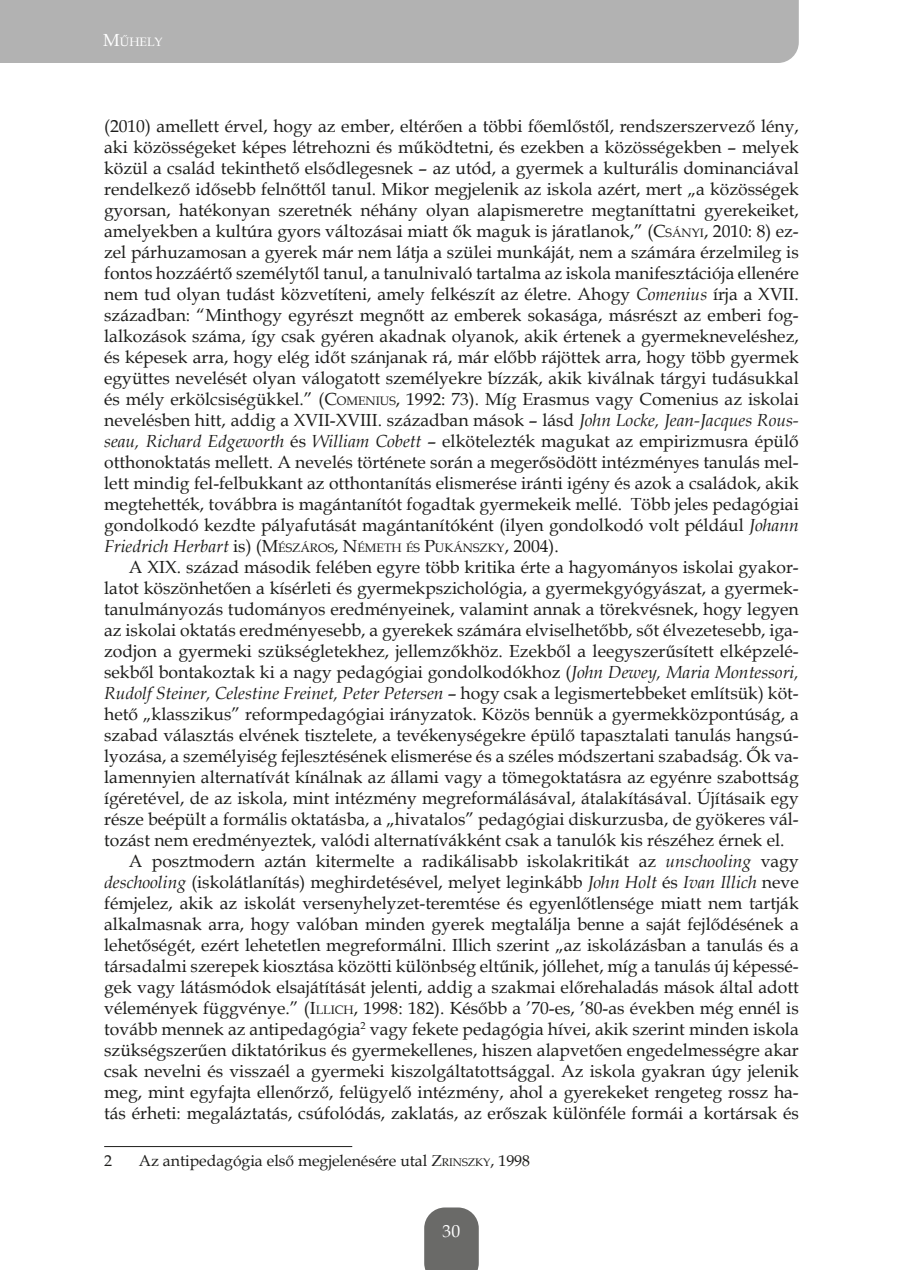
<style>
.page{position:relative;width:903px;height:1270px;background:#fff}
.page>*{position:absolute;margin:0;border:0;box-sizing:border-box;transform-origin:0 0}
.t1{font:17.5px/21px "Book Antiqua";color:#1d1d1b;text-align:justify}
.t2{font:italic 17.5px "Book Antiqua";color:#1d1d1b}
.t3{font:17.5px "Book Antiqua";color:#fff}
.t4{font:15.75px "Book Antiqua";color:#1d1d1b}
.t5{font:12.25px "Book Antiqua";color:#1d1d1b}
.t6{font:12.25px "Book Antiqua";color:#fff}
.s1{font-size:17.5px}
.s2{font-style:inherit}
.s3{font-size:12.25px}
.s4{font-style:italic}
.s5{font-style:italic;font-size:17.5px}
.s6{font-style:normal}
.s7{font-size:11.03px}
</style>
<div class="page">
<div style="left:0;top:0;width:799px;height:63px;background:#b2b2b2"></div>
<svg style="left:424px;top:1207px;width:55px;height:63px;background:#747472"></svg>
<hr style="left:104px;top:1146px;width:248px;height:1px;background:#1d1d1b">
<p class="t6" style="left:103px;top:33px;width:61px"><span class="s1">M</span>ŰHELY</p>
<p class="t1" style="left:104px;top:115px;width:696px">(2010) amellett érvel, hogy az ember, eltérően a többi főemlőstől, rendszerszervező lény, aki közösségeket képes létrehozni és működtetni, és ezekben a közösségekben – melyek közül a család tekinthető elsődlegesnek – az utód, a gyermek a kulturális dominanciával rendelkező idősebb felnőttől tanul. Mikor megjelenik az iskola azért, mert „a közösségek gyorsan, hatékonyan szeretnék néhány olyan alapismeretre megtaníttatni gyerekeiket, amelyekben a kultúra gyors változásai miatt ők maguk is járatlanok,” (<span class="s2">C</span><span class="s3">SÁNYI</span><span class="s2">,</span> 2010: 8) ez&shy;zel párhuzamosan a gyerek már nem látja a szülei munkáját, nem a számára érzelmileg is fontos hozzáértő személytől tanul, a tanulnivaló tartalma az iskola manifesztációja ellenére nem tud olyan tudást közvetíteni, amely felkészít az életre. Ahogy <span class="s4">Comenius</span> írja a XVII. században: “Minthogy egyrészt megnőtt az emberek sokasága, másrészt az emberi fog&shy;lalkozások száma, így csak gyéren akadnak olyanok, akik értenek a gyermekneveléshez, és képesek arra, hogy elég időt szánjanak rá, már előbb rájöttek arra, hogy több gyermek együttes nevelését olyan válogatott személyekre bízzák, akik kiválnak tárgyi tudásukkal és mély erkölcsiségükkel.” (<span class="s2">C</span><span class="s3">OMENIUS</span><span class="s2">,</span> 1992: 73). Míg Erasmus vagy Comenius az iskolai nevelésben hitt, addig a XVII-XVIII. században mások – lásd <span class="s4">John Locke, Jean-Jacques Rous&shy;seau, Richard Edgeworth</span> és <span class="s4">William Cobett</span> – elkötelezték magukat az empirizmusra épülő otthonoktatás mellett. A nevelés története során a megerősödött intézményes tanulás mel&shy;lett mindig fel-felbukkant az otthontanítás elismerése iránti igény és azok a családok, akik megtehették, továbbra is magántanítót fogadtak gyermekeik mellé. Több jeles pedagógiai gondolkodó kezdte pályafutását magántanítóként (ilyen gondolkodó volt például <span class="s4">Johann</span></p>
<p class="t5" style="left:104px;top:539px;width:456px"><span class="s5">Friedrich Herbart</span> <span class="s1">is) (</span><span class="s1">M</span>ÉSZÁROS<span class="s1">, N</span>ÉMETH ÉS <span class="s1">P</span>UKÁNSZKY<span class="s1">, 2004).</span></p>
<p class="t1" style="left:129px;top:556px;width:671px">A XIX. század második felében egyre több kritika érte a hagyományos iskolai gyakor-</p>
<p class="t1" style="left:104px;top:577px;width:696px">latot köszönhetően a kísérleti és gyermekpszichológia, a gyermekgyógyászat, a gyermek-</p>
<p class="t1" style="left:104px;top:598px;width:696px">tanulmányozás tudományos eredményeinek, valamint annak a törekvésnek, hogy legyen</p>
<p class="t1" style="left:104px;top:619px;width:696px">az iskolai oktatás eredményesebb, a gyerekek számára elviselhetőbb, sőt élvezetesebb, iga-</p>
<p class="t1" style="left:104px;top:640px;width:696px">zodjon a gyermeki szükségletekhez, jellemzőkhöz. Ezekből a leegyszerűsített elképzelé-</p>
<p class="t1" style="left:104px;top:661px;width:696px">sekből bontakoztak ki a nagy pedagógiai gondolkodókhoz (<span class="s4">John Dewey, Maria Montessori,</span></p>
<p class="t2" style="left:104px;top:681px;width:696px">Rudolf Steiner, Celestine Freinet, Peter Petersen <span class="s6">– hogy csak a legismertebbeket említsük) köt-</span></p>
<p class="t1" style="left:104px;top:703px;width:696px">hető „klasszikus” reformpedagógiai irányzatok. Közös bennük a gyermekközpontúság, a</p>
<p class="t1" style="left:104px;top:724px;width:696px">szabad választás elvének tisztelete, a tevékenységekre épülő tapasztalati tanulás hangsú-</p>
<p class="t1" style="left:104px;top:745px;width:696px">lyozása, a személyiség fejlesztésének elismerése és a széles módszertani szabadság. Ők va-</p>
<p class="t1" style="left:104px;top:766px;width:696px">lamennyien alternatívát kínálnak az állami vagy a tömegoktatásra az egyénre szabottság</p>
<p class="t1" style="left:104px;top:787px;width:696px">ígéretével, de az iskola, mint intézmény megreformálásával, átalakításával. Újításaik egy</p>
<p class="t1" style="left:104px;top:808px;width:696px">része beépült a formális oktatásba, a „hivatalos” pedagógiai diskurzusba, de gyökeres vál-</p>
<p class="t1" style="left:104px;top:829px;width:682px">tozást nem eredményeztek, valódi alternatívákként csak a tanulók kis részéhez érnek el.</p>
<p class="t1" style="left:129px;top:850px;width:671px">A posztmodern aztán kitermelte a radikálisabb iskolakritikát az <span class="s4">unschooling</span> vagy</p>
<p class="t1" style="left:104px;top:871px;width:696px"><span class="s4">deschooling</span> (iskolátlanítás) meghirdetésével, melyet leginkább <span class="s4">John Holt</span> és <span class="s4">Ivan Illich</span> neve</p>
<p class="t1" style="left:104px;top:892px;width:696px">fémjelez, akik az iskolát versenyhelyzet-teremtése és egyenlőtlensége miatt nem tartják</p>
<p class="t1" style="left:104px;top:913px;width:696px">alkalmasnak arra, hogy valóban minden gyerek megtalálja benne a saját fejlődésének a</p>
<p class="t1" style="left:104px;top:934px;width:696px">lehetőségét, ezért lehetetlen megreformálni. Illich szerint „az iskolázásban a tanulás és a</p>
<p class="t1" style="left:104px;top:955px;width:696px">társadalmi szerepek kiosztása közötti különbség eltűnik, jóllehet, míg a tanulás új képessé-</p>
<p class="t1" style="left:104px;top:976px;width:696px">gek vagy látásmódok elsajátítását jelenti, addig a szakmai előrehaladás mások által adott</p>
<p class="t1" style="left:104px;top:997px;width:696px">vélemények függvénye.” (<span class="s2">I</span><span class="s3">LLICH</span><span class="s2">,</span> 1998: 182). Később a ’70-es, ’80-as években még ennél is</p>
<p class="t1" style="left:104px;top:1018px;width:696px">tovább mennek az antipedagógia<sup>2</sup> vagy fekete pedagógia hívei, akik szerint minden iskola</p>
<p class="t1" style="left:104px;top:1039px;width:696px">szükségszerűen diktatórikus és gyermekellenes, hiszen alapvetően engedelmességre akar</p>
<p class="t1" style="left:104px;top:1060px;width:696px">csak nevelni és visszaél a gyermeki kiszolgáltatottsággal. Az iskola gyakran úgy jelenik</p>
<p class="t1" style="left:104px;top:1081px;width:696px">meg, mint egyfajta ellenőrző, felügyelő intézmény, ahol a gyerekeket rengeteg rossz ha-</p>
<p class="t1" style="left:104px;top:1102px;width:696px">tás érheti: megaláztatás, csúfolódás, zaklatás, az erőszak különféle formái a kortársak és</p>
<p class="t4" style="left:104px;top:1149px;width:9px">2</p>
<p class="t4" style="left:139px;top:1149px;width:393px">Az antipedagógia első megjelenésére utal <span class="s2">Z</span><span class="s7">RINSZKY</span><span class="s2">,</span> 1998</p>
<p class="t3" style="left:443px;top:1219px;width:19px">30</p>
</div>
